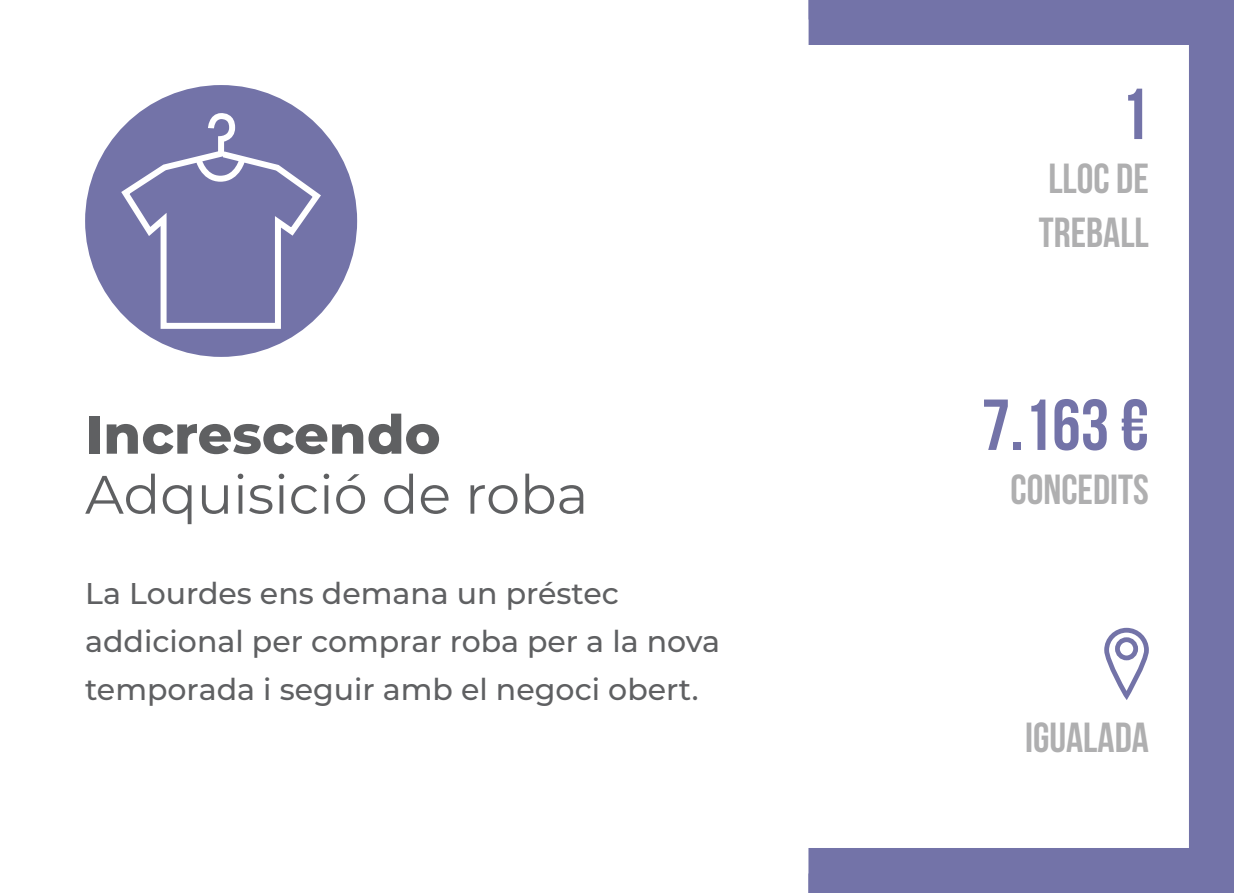
<style>
.page{position:relative;width:1234px;height:893px;background:#fff}
.page>*{position:absolute;margin:0;border:0;box-sizing:border-box;transform-origin:0 0}
.t1{font:72px "Bebas Neue";color:#7373a8}
.t2{font:54px "Montserrat";color:#5f6062}
.t3{font:800 54px "Montserrat";color:#5f6062}
.t4{font:42px/54px "Bebas Neue";color:#afafb0}
.t5{font:500 30px/48px "Montserrat";color:#5f6062}
</style>
<div class="page">
<svg style="left:808px;top:0;width:425px;height:893px"></svg>
<div style="left:1103px;top:628px;width:45px;height:71px;border:5px solid #7373a8;border-radius:20px"></div>
<div style="left:1114px;top:637px;width:23px;height:23px;border:5px solid #7373a8;border-radius:50%"></div>
<div style="left:85px;top:85px;width:272px;height:272px;background:#7373a8;border-radius:50%"></div>
<svg style="left:117px;top:111px;width:208px;height:221px"></svg>
<svg style="left:192px;top:153px;width:56px;height:32px"></svg>
<h2 class="t3" style="left:85px;top:395px;width:357px">Increscendo</h2>
<h2 class="t2" style="left:85px;top:457px;width:504px">Adquisició de roba</h2>
<p class="t5" style="left:85px;top:568px;width:636px">La Lourdes ens demana un préstec addicional per comprar roba per a la nova temporada i seguir amb el negoci obert.</p>
<h1 class="t1" style="left:1120px;top:75px;width:30px">1</h1>
<h3 class="t4" style="left:1038px;top:151px;width:111px">LLOC DE<br>TREBALL</h3>
<h1 class="t1" style="left:981px;top:386px;width:169px">7.163 €</h1>
<h3 class="t4" style="left:1010px;top:462px;width:140px">CONCEDITS</h3>
<h3 class="t4" style="left:1024px;top:710px;width:125px">IGUALADA</h3>
</div>
